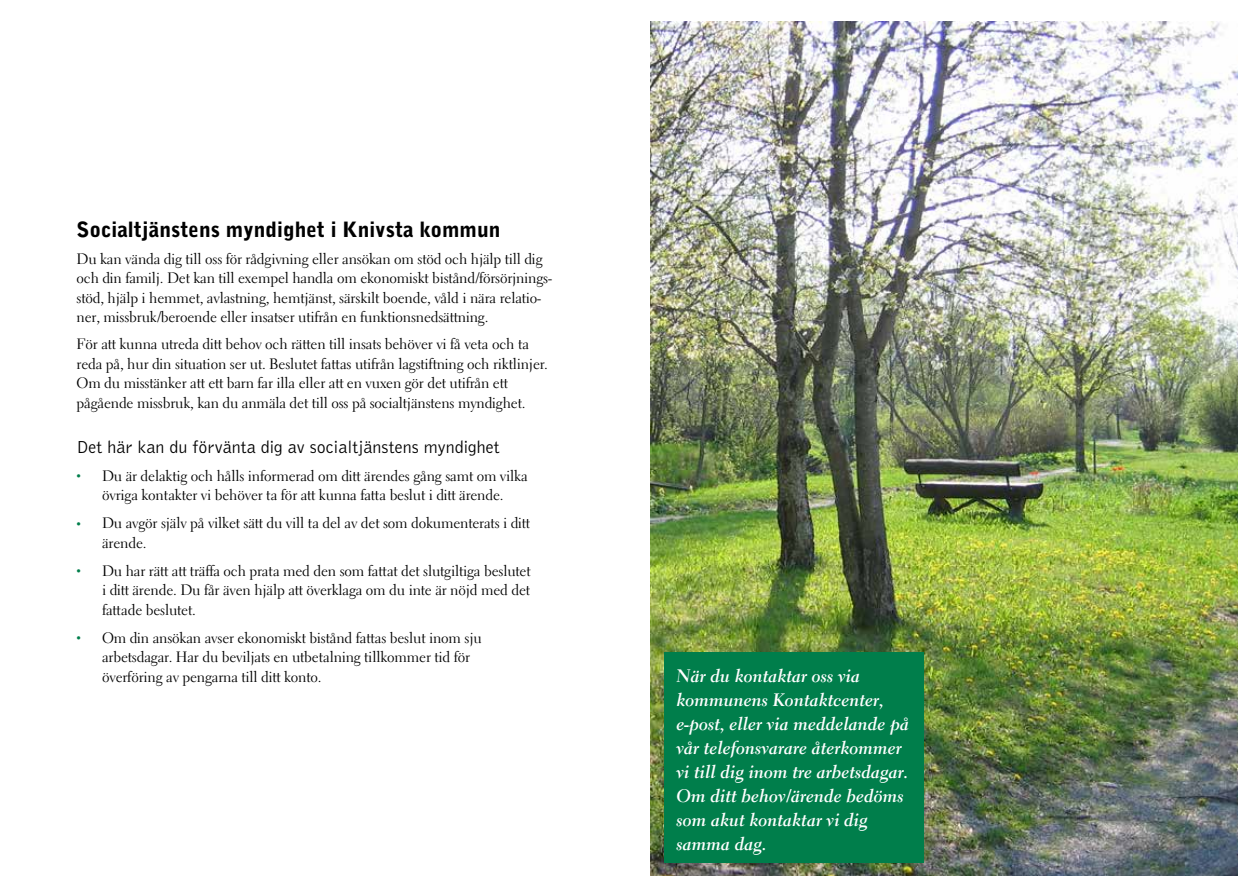
<style>
.page{position:relative;width:1259px;height:893px;background:#fff}
.page>*{position:absolute;margin:0;border:0;box-sizing:border-box;transform-origin:0 0}
.t1{font:900 21px "Bell Gothic";color:#000}
.t2{font:18px/24px "Electra LH Bold Cursive";color:#fff}
.t3{font:300 18px "Bell Gothic";color:#000}
.t4{font:15px/19.5px "Electra LH";letter-spacing:-.01em;color:#000}
.s1{font-size:9px;color:#007e4b}
</style>
<div class="page">
<img style="left:651px;top:21px;width:586px;height:855px">
<div style="left:664px;top:653px;width:260px;height:210px;background:#007e4b"></div>
<h1 class="t1" style="left:77px;top:217px;width:425px">Socialtjänstens myndighet i Knivsta kommun</h1>
<p class="t4" style="left:77px;top:249px;width:477px">Du kan vända dig till oss för rådgivning eller ansökan om stöd och hjälp till dig och din familj. Det kan till exempel handla om ekonomiskt bistånd/försörjnings&shy;stöd, hjälp i hemmet, avlastning, hemtjänst, särskilt boende, våld i nära relatio&shy;ner, missbruk/beroende eller insatser utifrån en funktionsnedsättning.</p>
<p class="t4" style="left:77px;top:335px;width:473px">För att kunna utreda ditt behov och rätten till insats behöver vi få veta och ta reda på, hur din situation ser ut. Beslutet fattas utifrån lagstiftning och riktlinjer.<br>Om du misstänker att ett barn far illa eller att en vuxen gör det utifrån ett pågående missbruk, kan du anmäla det till oss på socialtjänstens myndighet.</p>
<p class="t3" style="left:77px;top:437px;width:425px">Det här kan du förvänta dig av socialtjänstens myndighet</p>
<p class="t4" style="left:77px;top:466px;width:453px;text-align:center"><span class="s1">•</span> Du är delaktig och hålls informerad om ditt ärendes gång samt om vilka övriga kontakter vi behöver ta för att kunna fatta beslut i ditt ärende.</p>
<p class="t4" style="left:102px;top:514px;width:429px;text-indent:-26px"><span class="s1">•</span> Du avgör själv på vilket sätt du vill ta del av det som dokumenterats i ditt ärende.</p>
<p class="t4" style="left:102px;top:561px;width:430px;text-align:justify;text-indent:-26px"><span class="s1">•</span> Du har rätt att träffa och prata med den som fattat det slutgiltiga beslutet i ditt ärende. Du får även hjälp att överklaga om du inte är nöjd med det fattade beslutet.</p>
<p class="t4" style="left:102px;top:628px;width:381px;text-indent:-26px"><span class="s1">•</span> Om din ansökan avser ekonomiskt bistånd fattas beslut inom sju arbetsdagar. Har du beviljats en utbetalning tillkommer tid för överföring av pengarna till ditt konto.</p>
<p class="t2" style="left:676px;top:664px;width:234px">När du kontaktar oss via kommunens Kontaktcenter, e-post, eller via meddelande på vår telefonsvarare återkommer vi till dig inom tre arbetsdagar.<br>Om ditt behov/ärende bedöms som akut kontaktar vi dig samma dag.</p>
</div>
